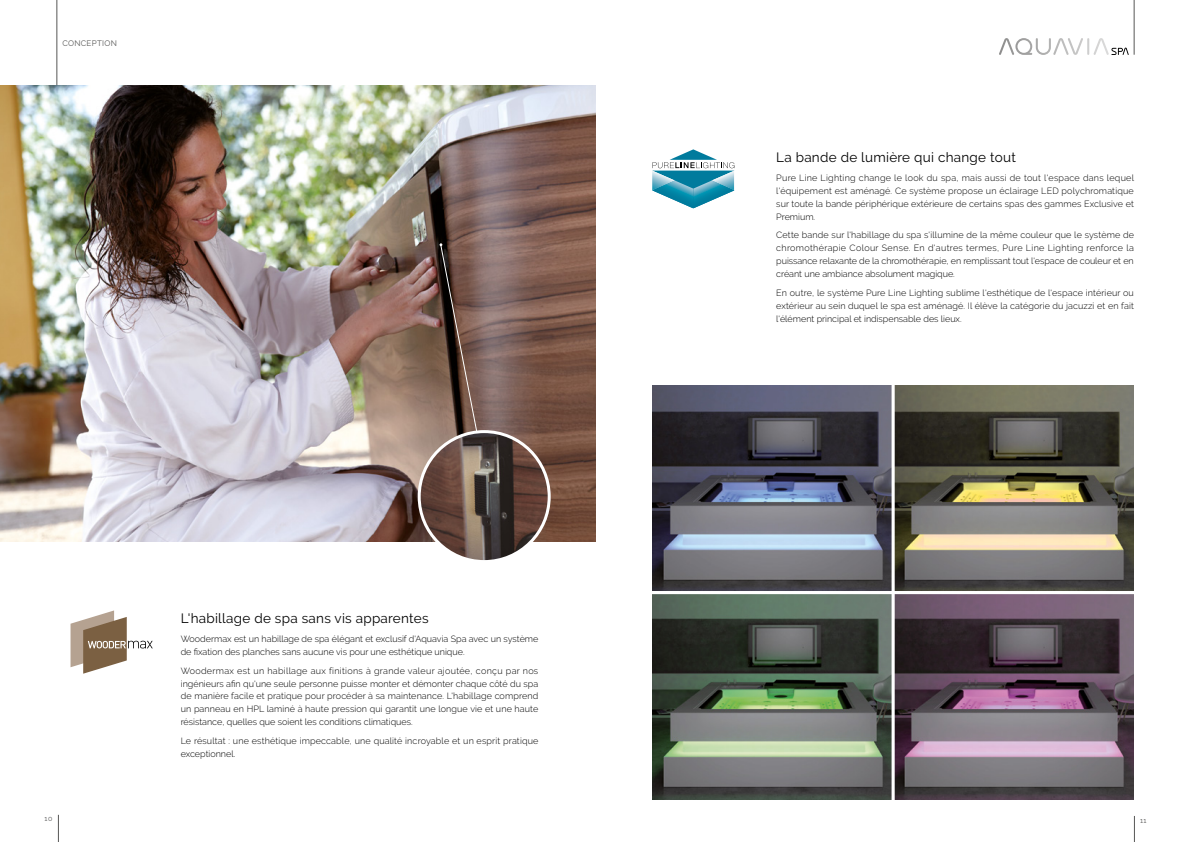
<style>
.page{position:relative;width:1191px;height:842px;background:#fff}
.page>*{position:absolute;margin:0;border:0;box-sizing:border-box;transform-origin:0 0}
.t1{font:13.5px "Raleway";letter-spacing:.02em;color:#000}
.t2{font:300 9px/13px "Raleway";color:#000;text-align:justify}
.t3{font:300 9px/13px "Raleway";letter-spacing:.02em;color:#000}
.t4{font:8px "Raleway";letter-spacing:.035em;color:#575756}
.t5{font:7px "Raleway";color:#575756}
</style>
<div class="page">
<hr style="left:1134px;top:0;width:1px;height:55px;background:#575756">
<svg style="left:999px;top:38px;width:129px;height:17px"></svg>
<img style="left:0;top:85px;width:595px;height:456px">
<img style="left:419px;top:432px;width:130px;height:130px;border-radius:65px">
<div style="left:418px;top:430px;width:132px;height:133px;border:3px solid #fff;border-radius:50%"></div>
<svg style="left:439px;top:243px;width:39px;height:190px;background:#644c42"></svg>
<hr style="left:57px;top:0;width:1px;height:85px;background:#575756">
<svg style="left:71px;top:610px;width:82px;height:64px"></svg>
<svg style="left:652px;top:149px;width:82px;height:59px"></svg>
<img style="left:652px;top:385px;width:482px;height:414px">
<hr style="left:891px;top:376px;width:3px;height:433px;background:#fff">
<hr style="left:644px;top:591px;width:498px;height:3px;background:#fff">
<svg style="left:1134px;top:816px;width:1px;height:26px"></svg>
<svg style="left:58px;top:815px;width:1px;height:27px"></svg>
<p class="t4" style="left:62px;top:39px;width:56px">CONCEPTION</p>
<p class="t1" style="left:181px;top:610px;width:249px">L'habillage de spa sans vis apparentes</p>
<p class="t2" style="left:181px;top:632px;width:359px">Woodermax est un habillage de spa élégant et exclusif d'Aquavia Spa avec un système de fixation des planches sans aucune vis pour une esthétique unique.</p>
<p class="t2" style="left:181px;top:664px;width:359px">Woodermax est un habillage aux finitions à grande valeur ajoutée, conçu par nos ingénieurs afin qu'une seule personne puisse monter et démonter chaque côté du spa de manière facile et pratique pour procéder à sa maintenance. L'habillage comprend un panneau en HPL laminé à haute pression qui garantit une longue vie et une haute résistance, quelles que soient les conditions climatiques.</p>
<p class="t3" style="left:181px;top:734px;width:359px">Le résultat : une esthétique impeccable, une qualité incroyable et un esprit pratique exceptionnel.</p>
<p class="t1" style="left:776px;top:149px;width:241px">La bande de lumière qui change tout</p>
<p class="t2" style="left:776px;top:171px;width:359px">Pure Line Lighting change le look du spa, mais aussi de tout l'espace dans lequel l'équipement est aménagé. Ce système propose un éclairage LED polychromatique sur toute la bande périphérique extérieure de certains spas des gammes Exclusive et Premium.</p>
<p class="t2" style="left:776px;top:229px;width:359px">Cette bande sur l'habillage du spa s'illumine de la même couleur que le système de chromothérapie Colour Sense. En d'autres termes, Pure Line Lighting renforce la puissance relaxante de la chromothérapie, en remplissant tout l'espace de couleur et en créant une ambiance absolument magique.</p>
<p class="t2" style="left:776px;top:286px;width:359px">En outre, le système Pure Line Lighting sublime l'esthétique de l'espace intérieur ou extérieur au sein duquel le spa est aménagé. Il élève la catégorie du jacuzzi et en fait l'élément principal et indispensable des lieux.</p>
<p class="t5" style="left:44px;top:815px;width:9px">10</p>
<p class="t5" style="left:1140px;top:816px;width:8px">11</p>
</div>
